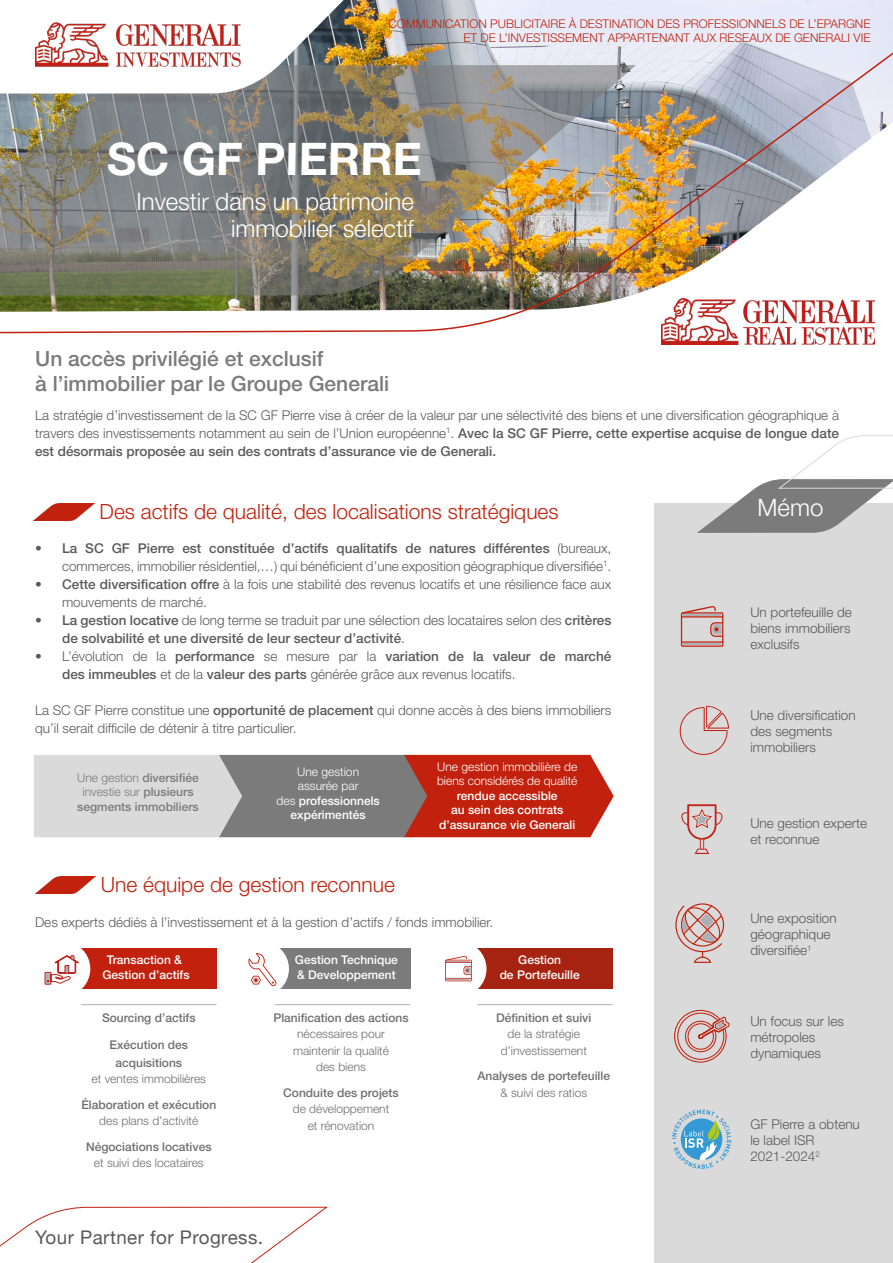
<style>
.page{position:relative;width:893px;height:1263px;background:#fff}
.page>*{position:absolute;margin:0;border:0;box-sizing:border-box;transform-origin:0 0}
.t1{font:700 45px "Helvetica Neue LT Std";color:#fff}
.t2{font:300 24px/27px "Helvetica Neue LT Std";color:#fff;text-align:right}
.t3{font:300 21px "Helvetica Neue LT Std";color:#c1210d}
.t4{font:500 21px/25.2px "Helvetica Neue LT Std";color:#7c7b7b}
.t5{font:18.75px "Helvetica Neue";letter-spacing:.025em;color:#5a5a5a}
.t6{font:300 13.5px/16.2px "Helvetica Neue LT Std";color:#5a5a5a}
.t7{font:500 13.5px/18px "Helvetica Neue LT Std";color:#5a5a5a}
.t8{font:500 12px/14.4px "Helvetica Neue LT Std";color:#fff;text-align:center}
.t9{font:300 12px/16.5px "Helvetica Neue LT Std";color:#706f6f;text-align:center}
.t10{font:500 12px/18px "Helvetica Neue LT Std";color:#706f6f;text-align:center}
.t11{font:300 12px/14.4px "Helvetica Neue LT Std";color:#c1210d;text-align:right}
.t12{font:500 12px/14.4px "Helvetica Neue LT Std";color:#7c7b7b;text-align:center}
.t13{font:300 12px/14.4px "Helvetica Neue LT Std";color:#fff}
.s1{font-weight:500}
.s2{font-weight:300}
.s3{font-size:19.5px}
</style>
<div class="page">
<div style="left:654px;top:504px;width:239px;height:759px;background:#dadada"></div>
<img style="left:0;top:0;width:893px;height:334px">
<img style="left:0;top:65px;width:636px;height:231px">
<img style="left:0;top:0;width:432px;height:94px">
<img style="left:35px;top:22px;width:213px;height:46px">
<img style="left:34px;top:504px;width:60px;height:17px">
<svg style="left:681px;top:606px;width:42px;height:41px"></svg>
<hr style="left:681px;top:641px;width:42px;height:2px;background:#c1210d">
<hr style="left:681px;top:616px;width:42px;height:1px;background:#c1210d">
<hr style="left:683px;top:614px;width:38px;height:2px;background:#aeaeb5">
<hr style="left:683px;top:643px;width:38px;height:2px;background:#aeaeb5">
<svg style="left:681px;top:804px;width:42px;height:50px"></svg>
<svg style="left:675px;top:903px;width:50px;height:60px"></svg>
<svg style="left:672px;top:1109px;width:59px;height:60px"></svg>
<svg style="left:674px;top:1009px;width:56px;height:54px"></svg>
<img style="left:661px;top:299px;width:213px;height:45px">
<img style="left:36px;top:876px;width:59px;height:17px">
<svg style="left:34px;top:755px;width:580px;height:82px;background:#b4817a"></svg>
<svg style="left:0;top:1206px;width:328px;height:57px"></svg>
<svg style="left:680px;top:706px;width:49px;height:49px"></svg>
<hr style="left:81px;top:1004px;width:135px;height:1px;background:#b3b2b2">
<div style="left:72px;top:948px;width:144px;height:41px;background:#c1210d"></div>
<div style="left:35px;top:941px;width:55px;height:55px;background:#fff;border-radius:50%"></div>
<svg style="left:44px;top:955px;width:35px;height:30px"></svg>
<div style="left:248px;top:948px;width:162px;height:41px;background:#7c7b7b"></div>
<div style="left:234px;top:941px;width:55px;height:55px;background:#fff;border-radius:50%"></div>
<svg style="left:248px;top:953px;width:28px;height:33px"></svg>
<div style="left:467px;top:948px;width:146px;height:41px;background:#a72311"></div>
<div style="left:431px;top:941px;width:55px;height:55px;background:#fff;border-radius:50%"></div>
<svg style="left:445px;top:956px;width:27px;height:25px"></svg>
<hr style="left:275px;top:1004px;width:135px;height:1px;background:#b3b2b2">
<hr style="left:477px;top:1004px;width:136px;height:1px;background:#b3b2b2">
<svg style="left:697px;top:435px;width:196px;height:98px"></svg>
<p class="t11" style="left:388px;top:16px;width:484px">COMMUNICATION PUBLICITAIRE À DESTINATION DES PROFESSIONNELS DE L’EPARGNE<br>ET DE L’INVESTISSEMENT APPARTENANT AUX RESEAUX DE GENERALI VIE</p>
<h1 class="t1" style="left:107px;top:131px;width:317px">SC GF PIERRE</h1>
<h2 class="t2" style="left:136px;top:188px;width:279px">Investir dans un patrimoine immobilier sélectif</h2>
<h3 class="t4" style="left:35px;top:346px;width:356px">Un accès privilégié et exclusif<br>à l’immobilier par le Groupe Generali</h3>
<p class="t6" style="left:35px;top:406px;width:805px;line-height:18px;text-align:justify">La stratégie d’investissement de la SC GF Pierre vise à créer de la valeur par une sélectivité des biens et une diversification géographique à travers des investissements notamment au sein de l’Union européenne<sup>1</sup>. <span class="s1">Avec la SC GF Pierre, cette expertise acquise de longue date est désormais proposée au sein des contrats d’assurance vie de Generali.</span></p>
<h3 class="t3" style="left:100px;top:499px;width:460px">Des actifs de qualité, des localisations stratégiques</h3>
<h2 class="t2" style="left:758px;top:493px;width:67px">Mémo</h2>
<p class="t6" style="left:35px;top:539px;width:578px;line-height:18px;text-align:right"><span class="s1">• La SC GF Pierre est constituée d’actifs qualitatifs de natures différentes</span> (bureaux, commerces, immobilier résidentiel,…) qui bénéficient d’une exposition géographique diversifiée<sup>1</sup>.</p>
<p class="t6" style="left:62px;top:575px;width:551px;line-height:18px;text-indent:-27px"><span class="s1">• Cette diversification offre</span> à la fois une stabilité des revenus locatifs et une résilience face aux mouvements de marché.</p>
<p class="t7" style="left:62px;top:611px;width:551px;text-indent:-27px">• La gestion locative <span class="s2">de long terme se traduit par une sélection des locataires selon des</span> critères de solvabilité et une diversité de leur secteur d’activité<span class="s2">.</span></p>
<p class="t6" style="left:62px;top:647px;width:551px;line-height:18px;text-indent:-27px">• L’évolution de la <span class="s1">performance</span> se mesure par la <span class="s1">variation de la valeur de marché des immeubles</span> et de la <span class="s1">valeur des parts</span> générée grâce aux revenus locatifs.</p>
<p class="t6" style="left:35px;top:701px;width:578px;line-height:18px">La SC GF Pierre constitue une <span class="s1">opportunité de placement</span> qui donne accès à des biens immobiliers qu’il serait difficile de détenir à titre particulier.</p>
<p class="t6" style="left:750px;top:707px;width:107px">Une diversification des segments immobiliers</p>
<p class="t6" style="left:750px;top:604px;width:103px;text-align:justify">Un portefeuille de biens immobiliers exclusifs</p>
<p class="t12" style="left:77px;top:770px;width:123px"><span class="s2">Une gestion</span> diversifiée <span class="s2">investie sur</span> plusieurs segments immobiliers</p>
<p class="t8" style="left:277px;top:764px;width:105px"><span class="s2">Une gestion assurée par<br>des</span> professionnels expérimentés</p>
<p class="t13" style="left:437px;top:759px;width:142px">Une gestion immobilière de biens considérés de qualité</p>
<p class="t8" style="left:439px;top:788px;width:138px">rendue accessible<br>au sein des contrats d’assurance vie Generali</p>
<h3 class="t3" style="left:101px;top:871px;width:296px">Une équipe de gestion reconnue</h3>
<p class="t6" style="left:35px;top:913px;width:460px">Des experts dédiés à l’investissement et à la gestion d’actifs / fonds immobilier.</p>
<p class="t8" style="left:102px;top:953px;width:89px">Transaction &amp;<br>Gestion d’actifs</p>
<p class="t8" style="left:295px;top:953px;width:104px;text-align:left">Gestion Technique &amp; Developpement</p>
<p class="t8" style="left:500px;top:953px;width:82px">Gestion<br>de Portefeuille</p>
<p class="t10" style="left:102px;top:1008px;width:95px">Sourcing d’actifs</p>
<p class="t10" style="left:109px;top:1035px;width:80px">Exécution des acquisitions</p>
<p class="t9" style="left:92px;top:1070px;width:116px">et ventes immobilières</p>
<p class="t10" style="left:81px;top:1095px;width:136px">Élaboration et exécution</p>
<p class="t9" style="left:99px;top:1112px;width:101px">des plans d’activité</p>
<p class="t10" style="left:86px;top:1137px;width:127px">Négociations locatives</p>
<p class="t9" style="left:94px;top:1154px;width:111px">et suivi des locataires</p>
<p class="t10" style="left:496px;top:1008px;width:97px">Définition et suivi</p>
<p class="t9" style="left:501px;top:1025px;width:88px">de la stratégie d’investissement</p>
<p class="t10" style="left:477px;top:1067px;width:134px">Analyses de portefeuille</p>
<p class="t9" style="left:500px;top:1084px;width:88px">&amp; suivi des ratios</p>
<p class="t10" style="left:273px;top:1008px;width:137px">Planification des actions</p>
<p class="t9" style="left:293px;top:1025px;width:98px">nécessaires pour maintenir la qualité des biens</p>
<p class="t10" style="left:283px;top:1083px;width:117px">Conduite des projets</p>
<p class="t9" style="left:293px;top:1100px;width:98px">de développement et rénovation</p>
<h3 class="t5" style="left:35px;top:1224px;width:230px">Your Partner for Progress<span class="s3">.</span></h3>
<p class="t6" style="left:750px;top:815px;width:118px">Une gestion experte et reconnue</p>
<p class="t6" style="left:750px;top:910px;width:88px">Une exposition géographique diversifiée<sup>1</sup></p>
<p class="t6" style="left:750px;top:1013px;width:95px">Un focus sur les métropoles dynamiques</p>
<p class="t6" style="left:750px;top:1116px;width:111px">GF Pierre a obtenu le label ISR<br>2021-2024<sup>2</sup></p>
</div>
